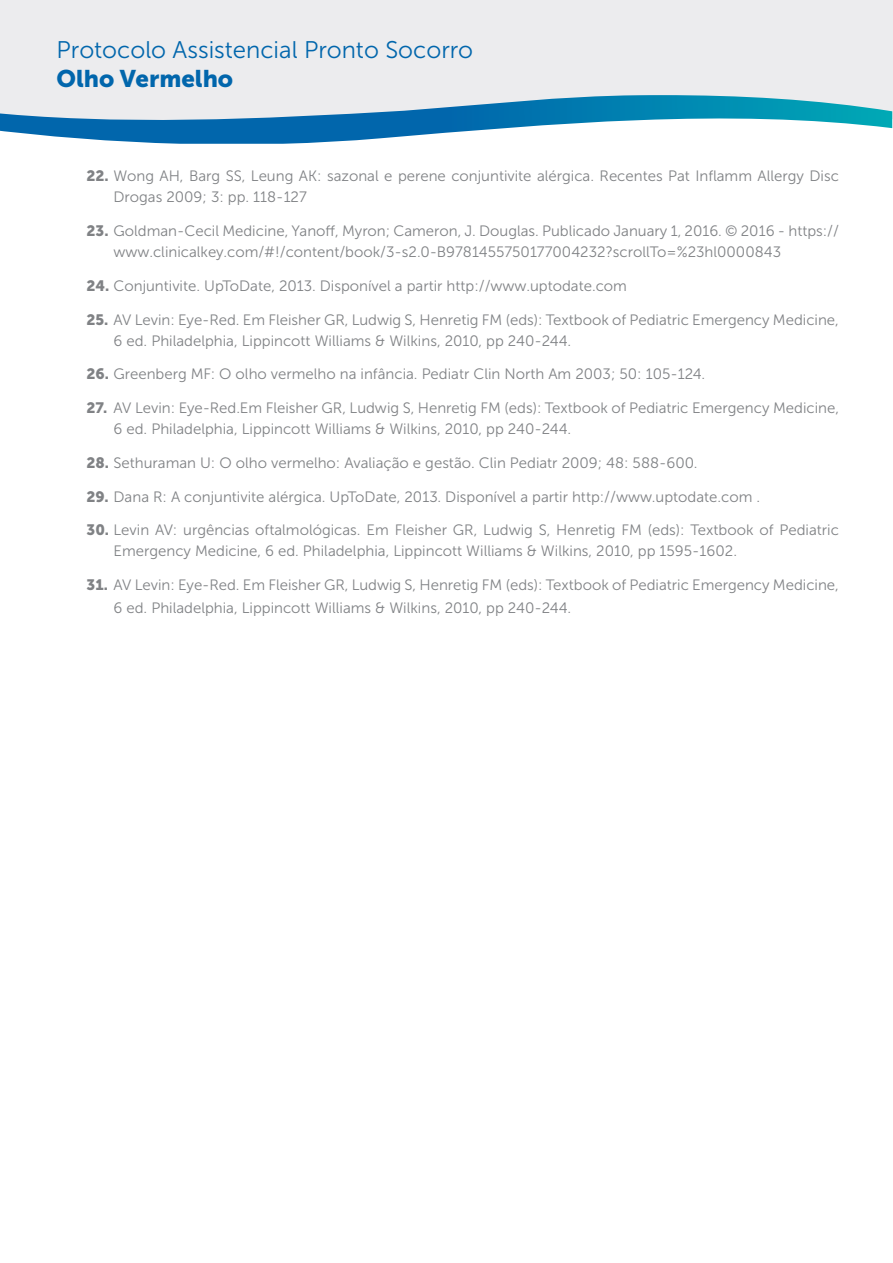
<style>
.page{position:relative;width:893px;height:1263px;background:#fff}
.page>*{position:absolute;margin:0;border:0;box-sizing:border-box;transform-origin:0 0}
.t1{font:24px "Museo Sans 300";color:#0166ac}
.t2{font:24px "Museo Sans 900";color:#0166ac}
.t3{font:15px/21px "Museo Sans 300";color:#808285}
.s1{font-family:"Museo Sans 900"}
</style>
<div class="page">
<div style="left:0;top:0;width:892px;height:95px;background:#ececee"></div>
<svg style="left:0;top:95px;width:892px;height:49px"></svg>
<svg style="left:892px;top:0;width:1px;height:128px"></svg>
<h1 class="t1" style="left:57px;top:37px;width:418px">Protocolo Assistencial Pronto Socorro</h1>
<h1 class="t2" style="left:57px;top:65px;width:178px">Olho Vermelho</h1>
<p class="t3" style="left:114px;top:166px;width:727px;text-indent:-27px"><span class="s1">22.</span> Wong AH, Barg SS, Leung AK: sazonal e perene conjuntivite alérgica. Recentes Pat Inflamm Allergy Disc<br>Drogas 2009; 3: pp. 118-127</p>
<p class="t3" style="left:114px;top:221px;width:727px;text-indent:-27px"><span class="s1">23.</span> Goldman-Cecil Medicine, Yanoff, Myron; Cameron, J. Douglas. Publicado January 1, 2016. © 2016 - https:// www.clinicalkey.com/#!/content/book/3-s2.0-B9781455750177004232?scrollTo=%23hl0000843</p>
<p class="t3" style="left:87px;top:275px;width:542px"><span class="s1">24.</span> Conjuntivite. UpToDate, 2013. Disponível a partir http://www.uptodate.com</p>
<p class="t3" style="left:114px;top:309px;width:727px;text-indent:-27px"><span class="s1">25.</span> AV Levin: Eye-Red. Em Fleisher GR, Ludwig S, Henretig FM (eds): Textbook of Pediatric Emergency Medicine,<br>6 ed. Philadelphia, Lippincott Williams &amp; Wilkins, 2010, pp 240-244.</p>
<p class="t3" style="left:87px;top:364px;width:620px"><span class="s1">26.</span> Greenberg MF: O olho vermelho na infância. Pediatr Clin North Am 2003; 50: 105-124.</p>
<p class="t3" style="left:114px;top:398px;width:727px;text-indent:-27px"><span class="s1">27.</span> AV Levin: Eye-Red.Em Fleisher GR, Ludwig S, Henretig FM (eds): Textbook of Pediatric Emergency Medicine,<br>6 ed. Philadelphia, Lippincott Williams &amp; Wilkins, 2010, pp 240-244.</p>
<p class="t3" style="left:87px;top:452px;width:612px"><span class="s1">28.</span> Sethuraman U: O olho vermelho: Avaliação e gestão. Clin Pediatr 2009; 48: 588-600.</p>
<p class="t3" style="left:87px;top:486px;width:675px"><span class="s1">29.</span> Dana R: A conjuntivite alérgica. UpToDate, 2013. Disponível a partir http://www.uptodate.com .</p>
<p class="t3" style="left:114px;top:520px;width:727px;text-indent:-27px"><span class="s1">30.</span> Levin AV: urgências oftalmológicas. Em Fleisher GR, Ludwig S, Henretig FM (eds): Textbook of Pediatric<br>Emergency Medicine, 6 ed. Philadelphia, Lippincott Williams &amp; Wilkins, 2010, pp 1595-1602.</p>
<p class="t3" style="left:114px;top:573px;width:727px;line-height:23.2px;text-indent:-27px"><span class="s1">31.</span> AV Levin: Eye-Red. Em Fleisher GR, Ludwig S, Henretig FM (eds): Textbook of Pediatric Emergency Medicine,<br>6 ed. Philadelphia, Lippincott Williams &amp; Wilkins, 2010, pp 240-244.</p>
</div>
